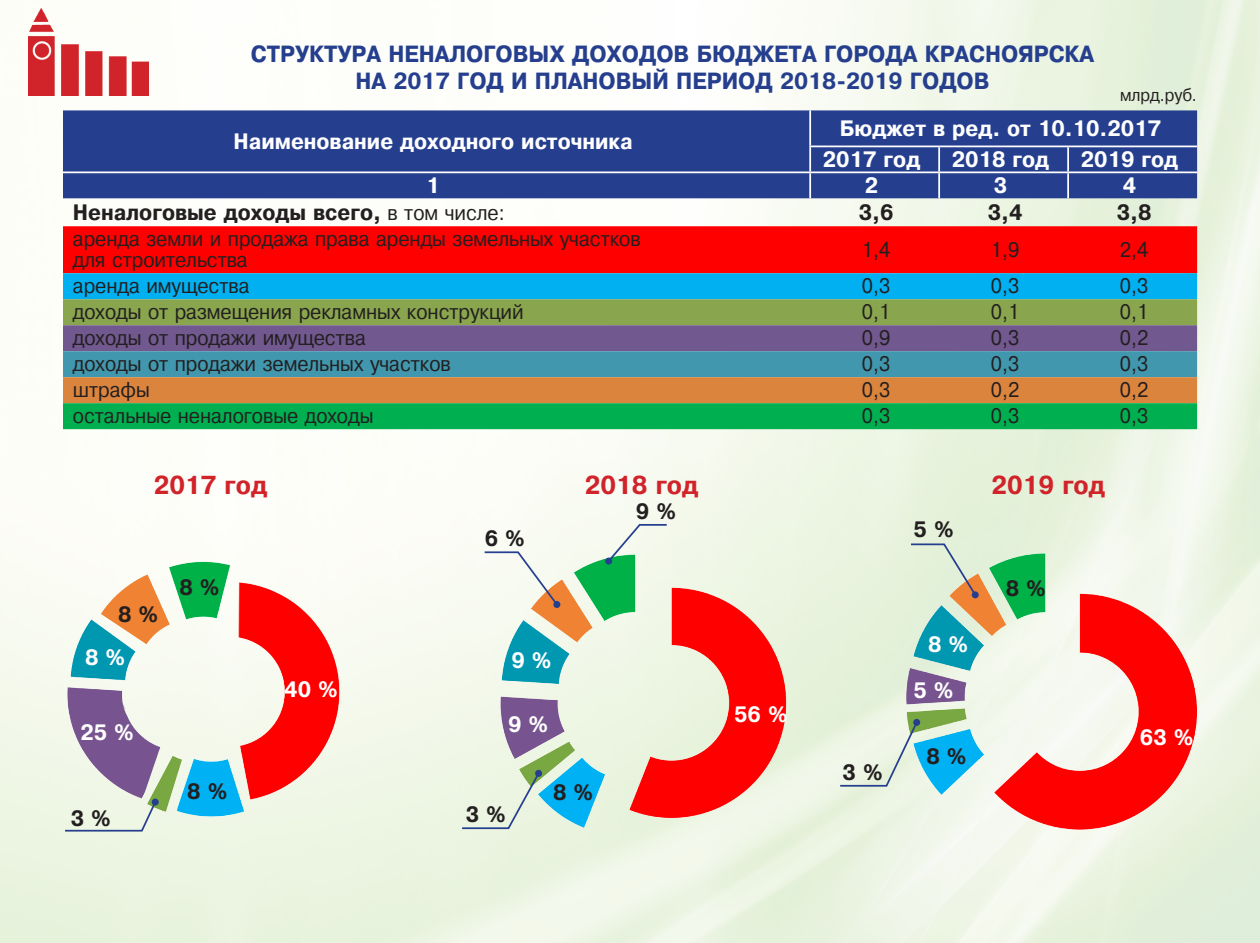
<style>
.page{position:relative;width:1260px;height:943px;background:#fff}
.page>*{position:absolute;margin:0;border:0;box-sizing:border-box;transform-origin:0 0}
.t1{font:700 24.5px "Pragmatica";color:#d1232a;scale:.92 1}
.t2{font:700 22.05px/26.4px "Pragmatica";color:#253f8e;text-align:center;scale:.92 1}
.t3{font:21px/21px "Pragmatica Plain";color:#231f20;scale:.92 1}
.t4{font:700 21px "Pragmatica";color:#fff;scale:.92 1}
.t5{font:700 21px "Pragmatica";color:#231f20;scale:.92 1}
.t6{font:17.5px "Pragmatica Plain";color:#231f20;scale:.92 1}
.s1{font-family:"Pragmatica Plain";font-weight:400}
</style>
<div class="page">
<img style="left:0;top:0;width:1260px;height:943px">
<img style="left:29px;top:6px;width:119px;height:89px">
<div style="left:63px;top:110px;width:1134px;height:88px;background:#253f8e"></div>
<div style="left:63px;top:146px;width:875px;height:52px;background:#253f8e"></div>
<div style="left:63px;top:226px;width:1134px;height:47px;background:#f00"></div>
<svg style="left:63px;top:273px;width:1134px;height:156px;background:#5a9482"></svg>
<hr style="left:809px;top:110px;width:2px;height:35px;background:#fff">
<hr style="left:809px;top:145px;width:130px;height:2px;background:#fff">
<hr style="left:809px;top:147px;width:2px;height:24px;background:#fff">
<hr style="left:939px;top:145px;width:129px;height:2px;background:#fff">
<hr style="left:938px;top:147px;width:2px;height:24px;background:#fff">
<hr style="left:1068px;top:145px;width:129px;height:2px;background:#fff">
<hr style="left:1067px;top:147px;width:2px;height:24px;background:#fff">
<hr style="left:63px;top:171px;width:747px;height:2px;background:#fff">
<hr style="left:810px;top:171px;width:129px;height:2px;background:#fff">
<hr style="left:809px;top:173px;width:2px;height:25px;background:#fff">
<hr style="left:939px;top:171px;width:129px;height:2px;background:#fff">
<hr style="left:938px;top:173px;width:2px;height:25px;background:#fff">
<hr style="left:1068px;top:171px;width:129px;height:2px;background:#fff">
<hr style="left:1067px;top:173px;width:2px;height:25px;background:#fff">
<img style="left:29px;top:498px;width:343px;height:361px">
<img style="left:449px;top:553px;width:357px;height:290px">
<img style="left:861px;top:553px;width:360px;height:303px">
<svg style="left:483px;top:550px;width:76px;height:57px"></svg>
<div style="left:553px;top:601px;width:7px;height:7px;background:#253f8e;border-radius:50%"></div>
<svg style="left:909px;top:542px;width:69px;height:55px;background:#dcdfc7"></svg>
<div style="left:972px;top:591px;width:7px;height:7px;background:#253f8e;border-radius:50%"></div>
<svg style="left:606px;top:523px;width:62px;height:40px"></svg>
<div style="left:605px;top:557px;width:7px;height:7px;background:#253f8e;border-radius:50%"></div>
<svg style="left:63px;top:799px;width:95px;height:33px;background:#e0e9dd"></svg>
<div style="left:152px;top:798px;width:7px;height:7px;background:#253f8e;border-radius:50%"></div>
<svg style="left:460px;top:771px;width:81px;height:59px;background:#dfead9"></svg>
<div style="left:535px;top:769px;width:7px;height:7px;background:#253f8e;border-radius:50%"></div>
<svg style="left:838px;top:720px;width:81px;height:67px;background:#e1ecde"></svg>
<div style="left:913px;top:719px;width:7px;height:7px;background:#253f8e;border-radius:50%"></div>
<p class="t2" style="left:251px;top:41px;width:918px">СТРУКТУРА НЕНАЛОГОВЫХ ДОХОДОВ БЮДЖЕТА ГОРОДА КРАСНОЯРСКА<br>НА 2017 ГОД И ПЛАНОВЫЙ ПЕРИОД 2018-2019 ГОДОВ</p>
<p class="t6" style="left:1120px;top:85px;width:85px">млрд.руб.</p>
<p class="t4" style="left:234px;top:130px;width:435px">Наименование доходного источника</p>
<p class="t4" style="left:840px;top:117px;width:351px">Бюджет в ред. от 10.10.2017</p>
<p class="t4" style="left:823px;top:148px;width:107px">2017 год</p>
<p class="t4" style="left:952px;top:148px;width:107px">2018 год</p>
<p class="t4" style="left:1081px;top:148px;width:107px">2019 год</p>
<p class="t4" style="left:426px;top:174px;width:16px">1</p>
<p class="t4" style="left:865px;top:174px;width:16px">2</p>
<p class="t4" style="left:994px;top:174px;width:16px">3</p>
<p class="t4" style="left:1123px;top:174px;width:16px">4</p>
<p class="t5" style="left:73px;top:201px;width:471px">Неналоговые доходы всего, <span class="s1">в том числе:</span></p>
<p class="t5" style="left:859px;top:201px;width:39px">3,6</p>
<p class="t5" style="left:988px;top:201px;width:39px">3,4</p>
<p class="t5" style="left:1117px;top:201px;width:39px">3,8</p>
<p class="t3" style="left:73px;top:229px;width:619px">аренда земли и продажа права аренды земельных участков для строительства</p>
<p class="t3" style="left:862px;top:239px;width:32px">1,4</p>
<p class="t3" style="left:991px;top:239px;width:32px">1,9</p>
<p class="t3" style="left:1120px;top:239px;width:32px">2,4</p>
<p class="t3" style="left:73px;top:276px;width:193px">аренда имущества</p>
<p class="t3" style="left:862px;top:276px;width:32px">0,3</p>
<p class="t3" style="left:991px;top:276px;width:32px">0,3</p>
<p class="t3" style="left:1120px;top:276px;width:32px">0,3</p>
<p class="t3" style="left:73px;top:302px;width:492px">доходы от размещения рекламных конструкций</p>
<p class="t3" style="left:862px;top:302px;width:32px">0,1</p>
<p class="t3" style="left:991px;top:302px;width:32px">0,1</p>
<p class="t3" style="left:1120px;top:302px;width:32px">0,1</p>
<p class="t3" style="left:73px;top:328px;width:320px">доходы от продажи имущества</p>
<p class="t3" style="left:862px;top:328px;width:32px">0,9</p>
<p class="t3" style="left:991px;top:328px;width:32px">0,3</p>
<p class="t3" style="left:1120px;top:328px;width:32px">0,2</p>
<p class="t3" style="left:73px;top:354px;width:412px">доходы от продажи земельных участков</p>
<p class="t3" style="left:862px;top:354px;width:32px">0,3</p>
<p class="t3" style="left:991px;top:354px;width:32px">0,3</p>
<p class="t3" style="left:1120px;top:354px;width:32px">0,3</p>
<p class="t3" style="left:73px;top:380px;width:85px">штрафы</p>
<p class="t3" style="left:862px;top:380px;width:32px">0,3</p>
<p class="t3" style="left:991px;top:380px;width:32px">0,2</p>
<p class="t3" style="left:1120px;top:380px;width:32px">0,2</p>
<p class="t3" style="left:73px;top:406px;width:328px">остальные неналоговые доходы</p>
<p class="t3" style="left:862px;top:406px;width:32px">0,3</p>
<p class="t3" style="left:991px;top:406px;width:32px">0,3</p>
<p class="t3" style="left:1120px;top:406px;width:32px">0,3</p>
<p class="t1" style="left:154px;top:471px;width:125px">2017 год</p>
<p class="t1" style="left:585px;top:471px;width:125px">2018 год</p>
<p class="t1" style="left:991px;top:471px;width:125px">2019 год</p>
<p class="t5" style="left:118px;top:602px;width:45px">8 %</p>
<p class="t4" style="left:85px;top:645px;width:45px">8 %</p>
<p class="t4" style="left:80px;top:720px;width:60px">25 %</p>
<p class="t5" style="left:180px;top:575px;width:45px">8 %</p>
<p class="t4" style="left:284px;top:677px;width:60px">40 %</p>
<p class="t5" style="left:485px;top:526px;width:45px">6 %</p>
<p class="t4" style="left:512px;top:648px;width:45px">9 %</p>
<p class="t4" style="left:508px;top:712px;width:45px">9 %</p>
<p class="t5" style="left:187px;top:779px;width:45px">8 %</p>
<p class="t5" style="left:553px;top:780px;width:45px">8 %</p>
<p class="t5" style="left:71px;top:806px;width:45px">3 %</p>
<p class="t5" style="left:466px;top:802px;width:45px">3 %</p>
<p class="t5" style="left:636px;top:500px;width:45px">9 %</p>
<p class="t4" style="left:734px;top:702px;width:60px">56 %</p>
<p class="t5" style="left:914px;top:518px;width:45px">5 %</p>
<p class="t5" style="left:843px;top:760px;width:45px">3 %</p>
<p class="t4" style="left:928px;top:632px;width:45px">8 %</p>
<p class="t4" style="left:913px;top:678px;width:45px">5 %</p>
<p class="t5" style="left:926px;top:745px;width:45px">8 %</p>
<p class="t5" style="left:1006px;top:577px;width:45px">8 %</p>
<p class="t4" style="left:1140px;top:726px;width:60px">63 %</p>
</div>
